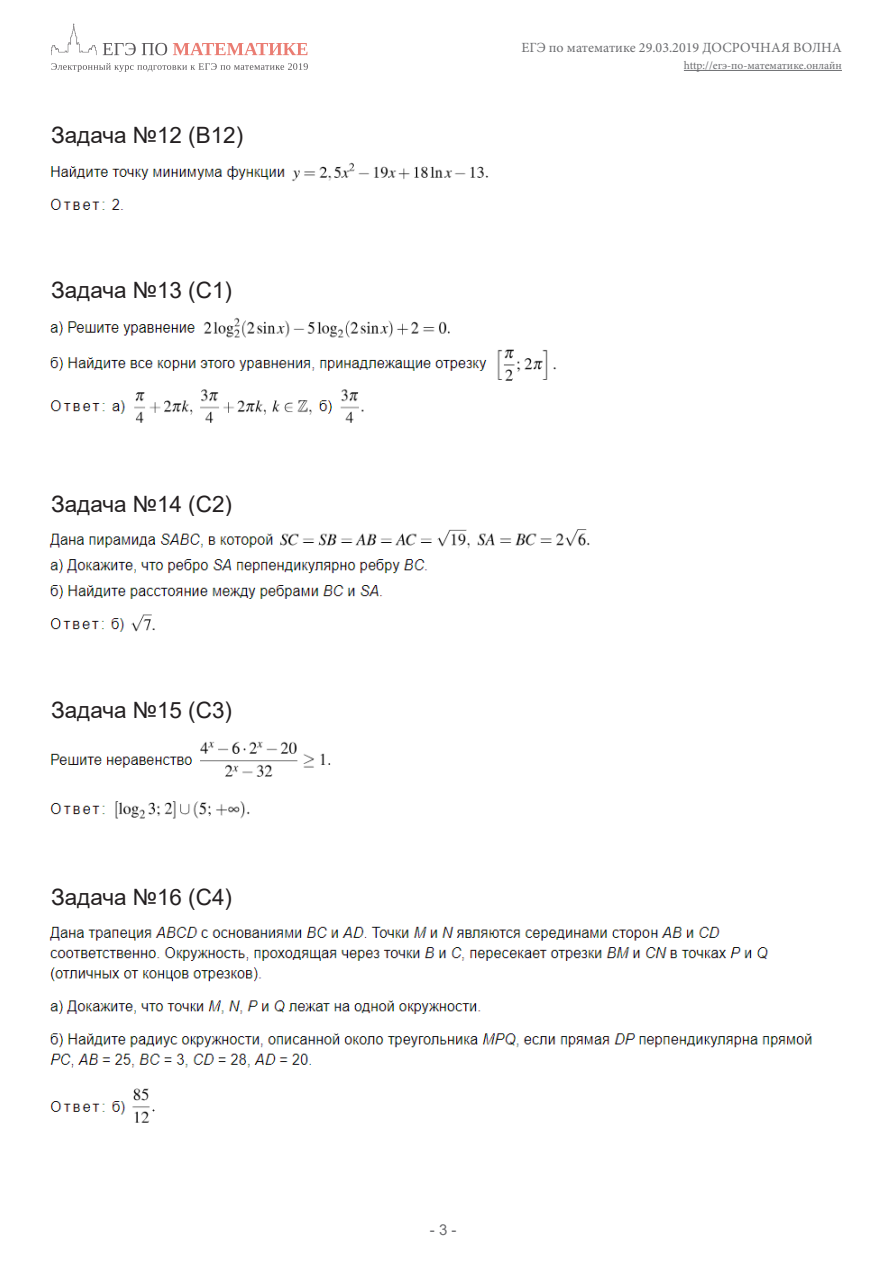
<style>
.page{position:relative;width:893px;height:1263px;background:#fff}
.page>*{position:absolute;margin:0;border:0;box-sizing:border-box;transform-origin:0 0}
.t1{font:22.5px "Arial";color:#231f20}
.t2{font:15px "Arial";color:#6c6d70}
.t3{font:14.1px "Minion Pro";color:#6c6d70}
.t4{font:11.55px "Minion Pro";letter-spacing:-.005em;color:#6c6d70}
</style>
<div class="page">
<svg style="left:51px;top:63px;width:257px;height:9px"></svg>
<svg style="left:51px;top:23px;width:45px;height:32px"></svg>
<svg style="left:103px;top:43px;width:33px;height:12px"></svg>
<svg style="left:142px;top:43px;width:25px;height:12px"></svg>
<svg style="left:173px;top:43px;width:134px;height:12px"></svg>
<hr style="left:684px;top:70px;width:158px;height:1px;background:#6c6d70">
<img style="left:50px;top:162px;width:439px;height:48px">
<img style="left:50px;top:317px;width:506px;height:64px">
<img style="left:50px;top:375px;width:334px;height:48px">
<img style="left:49px;top:529px;width:541px;height:20px">
<img style="left:50px;top:559px;width:378px;height:15px">
<img style="left:50px;top:585px;width:333px;height:14px">
<img style="left:50px;top:614px;width:105px;height:18px">
<img style="left:50px;top:741px;width:281px;height:36px">
<img style="left:50px;top:801px;width:200px;height:18px">
<img style="left:49px;top:926px;width:720px;height:56px">
<img style="left:50px;top:1033px;width:762px;height:90px">
<img style="left:50px;top:1000px;width:431px;height:14px">
<p class="t1" style="left:51px;top:120px;width:194px">Задача №12 (B12)</p>
<p class="t1" style="left:51px;top:275px;width:182px">Задача №13 (C1)</p>
<p class="t1" style="left:51px;top:489px;width:182px">Задача №14 (C2)</p>
<p class="t1" style="left:51px;top:694px;width:182px">Задача №15 (C3)</p>
<p class="t1" style="left:51px;top:882px;width:182px">Задача №16 (C4)</p>
<p class="t3" style="left:522px;top:38px;width:322px">ЕГЭ по математике 29.03.2019 ДОСРОЧНАЯ ВОЛНА</p>
<p class="t4" style="left:684px;top:58px;width:160px">http://егэ-по-математике.онлайн</p>
<p class="t2" style="left:430px;top:1219px;width:28px">- 3 -</p>
</div>
